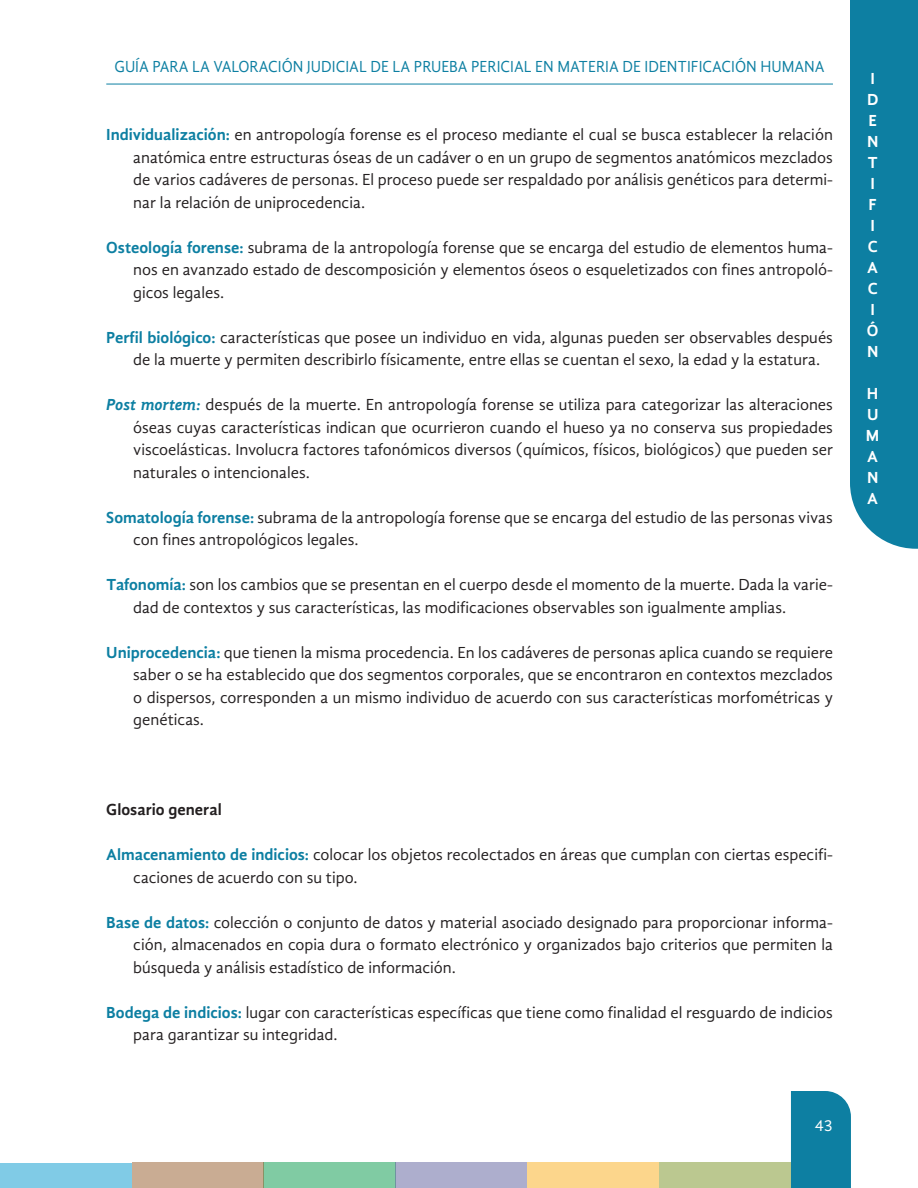
<style>
.page{position:relative;width:918px;height:1188px;background:#fff}
.page>*{position:absolute;margin:0;border:0;box-sizing:border-box;transform-origin:0 0}
._12_bibliografia_0_6{font:16.5px/22.5px "Gandhi Sans";color:#231f20;text-align:justify}
.t1{font:16.5px "Gandhi Sans";color:#0d7fa2;scale:.93 1}
.t2{font:700 16.5px/21px "Gandhi Sans";color:#fff}
._03_T3{font:700 16.5px "Gandhi Sans";color:#231f20}
.t3{font:16.5px "Gandhi Sans";color:#fff}
.s1{font-weight:700;color:#0d7fa2}
.s2{font-weight:700;font-style:italic;color:#0d7fa2}
</style>
<div class="page">
<div style="left:791px;top:1091px;width:60px;height:97px;background:#0d7fa2"></div>
<hr style="left:106px;top:84px;width:727px;height:1px;background:#0d7fa2">
<div style="left:850px;top:0;width:68px;height:549px;background:#0d7fa2"></div>
<div style="left:264px;top:1162px;width:132px;height:26px;background:#80cba3"></div>
<div style="left:395px;top:1162px;width:132px;height:26px;background:#adaecd"></div>
<div style="left:527px;top:1162px;width:132px;height:26px;background:#fcd68c"></div>
<div style="left:659px;top:1162px;width:132px;height:26px;background:#bbc890"></div>
<div style="left:132px;top:1162px;width:132px;height:26px;background:#c9ac93"></div>
<div style="left:0;top:1163px;width:132px;height:25px;background:#80cbe6"></div>
<p class="t1" style="left:114px;top:57px;width:765px">GUÍA PARA LA VALORACIÓN JUDICIAL DE LA PRUEBA PERICIAL EN MATERIA DE IDENTIFICACIÓN HUMANA</p>
<p class="_12_bibliografia_0_6" style="left:133px;top:123px;width:701px;text-indent:-27px"><span class="s1">Individualización:</span> en antropología forense es el proceso mediante el cual se busca establecer la relación anatómica entre estructuras óseas de un cadáver o en un grupo de segmentos anatómicos mezclados de varios cadáveres de personas. El proceso puede ser respaldado por análisis genéticos para determi&shy;nar la relación de uniprocedencia.</p>
<p class="_12_bibliografia_0_6" style="left:133px;top:236px;width:701px;text-indent:-27px"><span class="s1">Osteología forense:</span> subrama de la antropología forense que se encarga del estudio de elementos huma&shy;nos en avanzado estado de descomposición y elementos óseos o esqueletizados con fines antropoló&shy;gicos legales.</p>
<p class="_12_bibliografia_0_6" style="left:133px;top:326px;width:701px;text-indent:-27px"><span class="s1">Perfil biológico:</span> características que posee un individuo en vida, algunas pueden ser observables después de la muerte y permiten describirlo físicamente, entre ellas se cuentan el sexo, la edad y la estatura.</p>
<p class="_12_bibliografia_0_6" style="left:133px;top:393px;width:701px;text-indent:-27px"><span class="s2">Post mortem:</span> después de la muerte. En antropología forense se utiliza para categorizar las alteraciones óseas cuyas características indican que ocurrieron cuando el hueso ya no conserva sus propiedades viscoelásticas. Involucra factores tafonómicos diversos (químicos, físicos, biológicos) que pueden ser naturales o intencionales.</p>
<p class="_12_bibliografia_0_6" style="left:133px;top:506px;width:701px;text-indent:-27px"><span class="s1">Somatología forense:</span> subrama de la antropología forense que se encarga del estudio de las personas vivas con fines antropológicos legales.</p>
<p class="_12_bibliografia_0_6" style="left:133px;top:573px;width:701px;text-indent:-27px"><span class="s1">Tafonomía:</span> son los cambios que se presentan en el cuerpo desde el momento de la muerte. Dada la varie&shy;dad de contextos y sus características, las modificaciones observables son igualmente amplias.</p>
<p class="_12_bibliografia_0_6" style="left:133px;top:641px;width:701px;text-indent:-27px"><span class="s1">Uniprocedencia:</span> que tienen la misma procedencia. En los cadáveres de personas aplica cuando se requiere saber o se ha establecido que dos segmentos corporales, que se encontraron en contextos mezclados o dispersos, corresponden a un mismo individuo de acuerdo con sus características morfométricas y genéticas.</p>
<p class="_03_T3" style="left:106px;top:800px;width:117px">Glosario general</p>
<p class="_12_bibliografia_0_6" style="left:133px;top:843px;width:701px;text-indent:-27px"><span class="s1">Almacenamiento de indicios:</span> colocar los objetos recolectados en áreas que cumplan con ciertas especifi&shy;caciones de acuerdo con su tipo.</p>
<p class="_12_bibliografia_0_6" style="left:133px;top:911px;width:701px;text-indent:-27px"><span class="s1">Base de datos:</span> colección o conjunto de datos y material asociado designado para proporcionar informa&shy;ción, almacenados en copia dura o formato electrónico y organizados bajo criterios que permiten la búsqueda y análisis estadístico de información.</p>
<p class="_12_bibliografia_0_6" style="left:133px;top:1001px;width:701px;text-indent:-27px"><span class="s1">Bodega de indicios:</span> lugar con características específicas que tiene como finalidad el resguardo de indicios para garantizar su integridad.</p>
<p class="t3" style="left:815px;top:1116px;width:20px">43</p>
<p class="t2" style="left:867px;top:68px;width:13px">I<br>D<br>E<br>N<br>T<br>I<br>F<br>I<br>C<br>A<br>C<br>I<br>Ó<br>N</p>
<p class="t2" style="left:866px;top:383px;width:15px;text-align:justify">H U M A N A</p>
</div>
